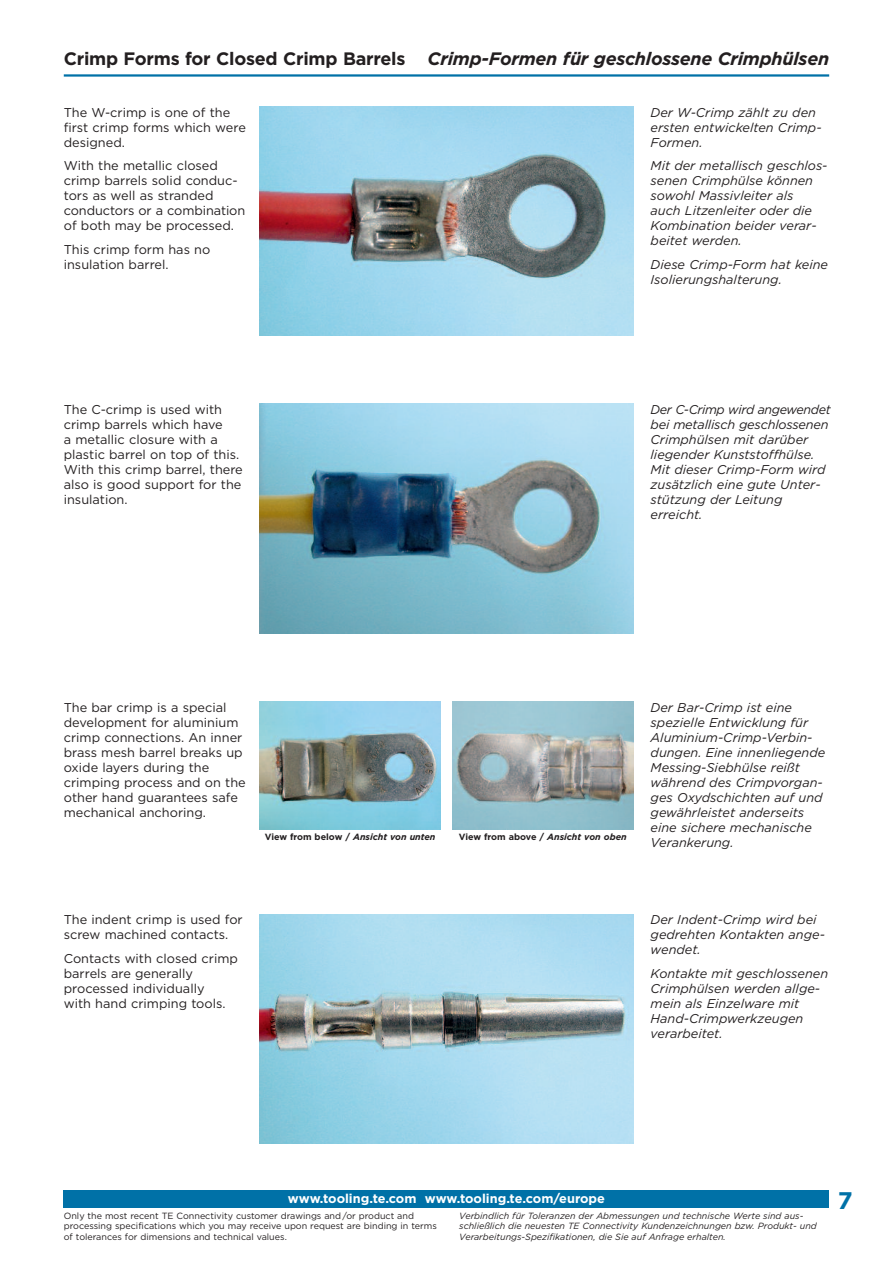
<style>
.page{position:relative;width:893px;height:1263px;background:#fff}
.page>*{position:absolute;margin:0;border:0;box-sizing:border-box;transform-origin:0 0}
.t1{font:700 24px "Gotham";color:#0071a7}
.t2{font:italic 700 18px "Gotham";letter-spacing:-.015em;color:#231f20}
.t3{font:italic 12.75px/15px "Gotham";color:#231f20}
.t4{font:12.75px/15px "Gotham";color:#231f20}
.t5{font:700 12.75px "Gotham";color:#fff}
.t6{font:italic 9px/10.5px "Gotham";color:#231f20}
.t7{font:9px/10.5px "Gotham";color:#231f20}
.t8{font:italic 700 9px "Gotham";color:#231f20}
.t9{font:700 9px "Gotham";letter-spacing:-.01em;color:#231f20}
.s1{font-style:normal}
.s2{font-style:italic}
</style>
<div class="page">
<img style="left:259px;top:106px;width:375px;height:230px">
<img style="left:259px;top:404px;width:375px;height:230px">
<img style="left:259px;top:702px;width:182px;height:127px">
<img style="left:452px;top:702px;width:182px;height:127px">
<img style="left:259px;top:914px;width:375px;height:230px">
<hr style="left:64px;top:74px;width:765px;height:3px;background:#0071a7">
<div style="left:64px;top:1190px;width:765px;height:17px;background:#0071a7"></div>
<h2 class="t2" style="left:64px;top:53px;width:767px"><span class="s1">Crimp Forms for Closed Crimp Barrels</span> Crimp-Formen für geschlossene Crimphülsen</h2>
<p class="t4" style="left:64px;top:106px;width:184px">The W-crimp is one of the first crimp forms which were designed.</p>
<p class="t4" style="left:64px;top:159px;width:183px">With the metallic closed crimp barrels solid conduc&shy;tors as well as stranded conductors or a combination of both may be processed.</p>
<p class="t4" style="left:64px;top:243px;width:148px">This crimp form has no insulation barrel.</p>
<p class="t3" style="left:651px;top:106px;width:172px">Der W-Crimp zählt zu den ersten entwickelten Crimp-<br>Formen.</p>
<p class="t3" style="left:651px;top:159px;width:178px">Mit der metallisch geschlos&shy;senen Crimphülse können sowohl Massivleiter als<br>auch Litzenleiter oder die<br>Kombination beider verar&shy;beitet werden.</p>
<p class="t3" style="left:651px;top:258px;width:179px">Diese Crimp-Form hat keine<br>Isolierungshalterung.</p>
<p class="t4" style="left:64px;top:403px;width:181px">The C-crimp is used with crimp barrels which have<br>a metallic closure with a plastic barrel on top of this.<br>With this crimp barrel, there also is good support for the insulation.</p>
<p class="t3" style="left:651px;top:403px;width:182px">Der C-Crimp wird angewendet bei metallisch geschlossenen<br>Crimphülsen mit darüber liegender Kunststoffhülse.<br>Mit dieser Crimp-Form wird zusätzlich eine gute Unter&shy;stützung der Leitung erreicht.</p>
<p class="t4" style="left:64px;top:701px;width:183px">The bar crimp is a special development for aluminium crimp connections. An inner brass mesh barrel breaks up oxide layers during the crimping process and on the other hand guarantees safe mechanical anchoring.</p>
<p class="t8" style="left:265px;top:834px;width:172px"><span class="s1">View from below /</span> Ansicht von unten</p>
<p class="t9" style="left:459px;top:834px;width:169px">View from above / <span class="s2">Ansicht von oben</span></p>
<p class="t3" style="left:651px;top:701px;width:176px">Der Bar-Crimp ist eine spezielle Entwicklung für<br>Aluminium-Crimp-Verbin&shy;dungen. Eine innenliegende<br>Messing-Siebhülse reißt während des Crimpvorgan&shy;ges Oxydschichten auf und gewährleistet anderseits eine sichere mechanische<br>Verankerung.</p>
<p class="t4" style="left:64px;top:913px;width:180px">The indent crimp is used for screw machined contacts.</p>
<p class="t4" style="left:64px;top:952px;width:176px">Contacts with closed crimp barrels are generally processed individually<br>with hand crimping tools.</p>
<p class="t3" style="left:651px;top:913px;width:176px">Der Indent-Crimp wird bei gedrehten Kontakten ange&shy;wendet.</p>
<p class="t3" style="left:651px;top:967px;width:179px">Kontakte mit geschlossenen<br>Crimphülsen werden allge&shy;mein als Einzelware mit<br>Hand-Crimpwerkzeugen verarbeitet.</p>
<p class="t5" style="left:288px;top:1194px;width:319px">www.tooling.te.com www.tooling.te.com/europe</p>
<p class="t7" style="left:64px;top:1211px;width:375px">Only the most recent TE Connectivity customer drawings and/or product and processing specifications which you may receive upon request are binding in terms of tolerances for dimensions and technical values.</p>
<p class="t6" style="left:459px;top:1211px;width:359px">Verbindlich für Toleranzen der Abmessungen und technische Werte sind aus&shy;schließlich die neuesten TE Connectivity Kundenzeichnungen bzw. Produkt- und<br>Verarbeitungs-Spezifikationen, die Sie auf Anfrage erhalten.</p>
<h1 class="t1" style="left:838px;top:1192px;width:16px">7</h1>
</div>
